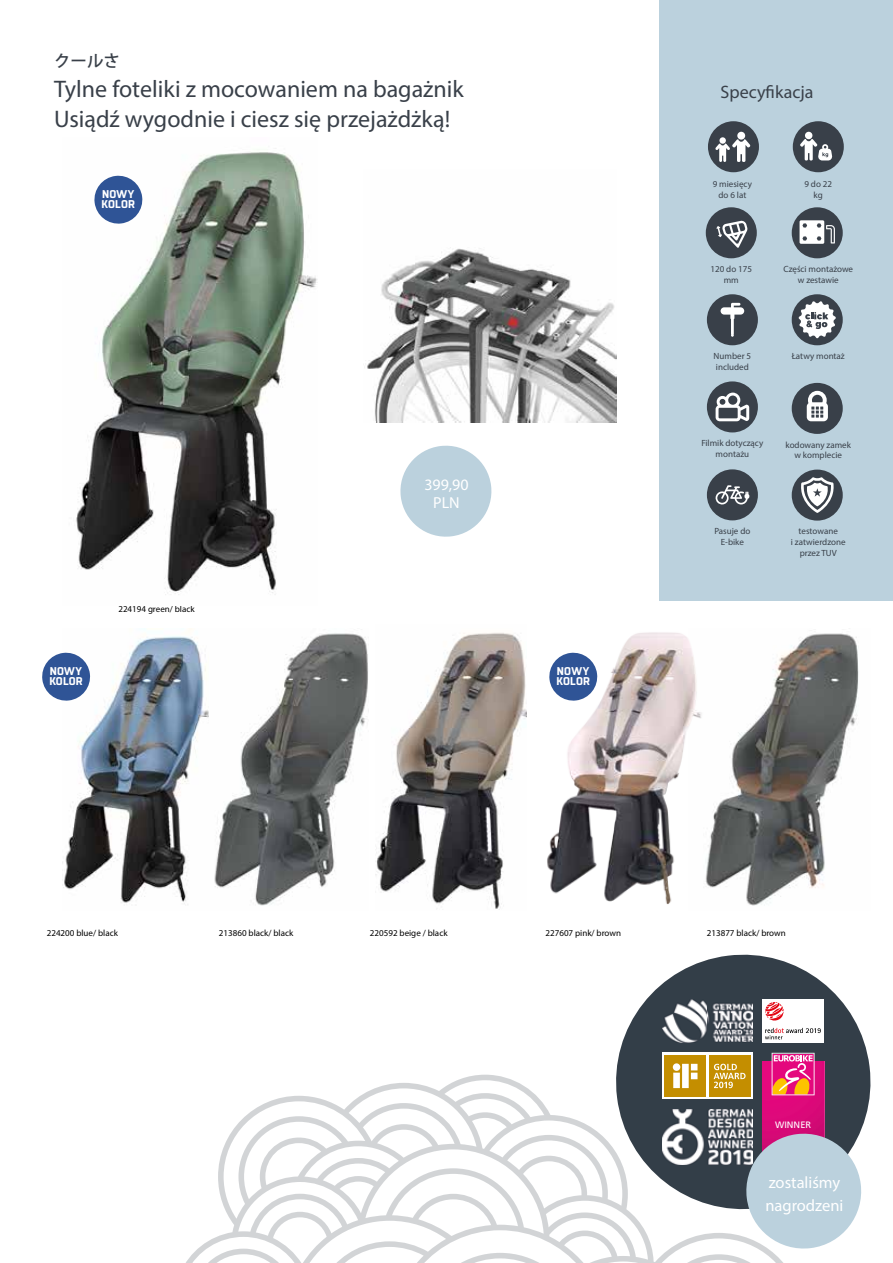
<style>
.page{position:relative;width:893px;height:1263px;background:#fff}
.page>*{position:absolute;margin:0;border:0;box-sizing:border-box;transform-origin:0 0}
.t1{font:24px/30px "Myriad Pro";color:#394049}
.t2{font:18px "Myriad Pro";color:#394049}
.t3{font:16.5px/22.6px "Myriad Pro";color:#fff}
.t4{font:16.5px "Adobe Heiti Std";color:#394049}
.t5{font:15.9px/18px "Myriad Pro";color:#fff;text-align:center}
.t6{font:700 11.25px/10.2px "Boxed";letter-spacing:.01em;color:#fff}
.t7{font:9.3px "Frutiger";color:#fff}
.t8{font:9px/10.8px "Myriad Pro";color:#394049;text-align:center}
.t9{font:9px "Myriad Pro";color:#000}
.s1{font-family:"Montserrat";font-weight:700;font-size:18.75px}
</style>
<div class="page">
<div style="left:659px;top:0;width:234px;height:600px;background:#bbd1dd"></div>
<div style="left:708px;top:121px;width:51px;height:51px;background:#394049;border-radius:50%"></div>
<div style="left:707px;top:294px;width:51px;height:51px;background:#394049;border-radius:50%"></div>
<div style="left:707px;top:381px;width:51px;height:51px;background:#394049;border-radius:50%"></div>
<div style="left:707px;top:469px;width:51px;height:51px;background:#394049;border-radius:50%"></div>
<div style="left:793px;top:121px;width:51px;height:51px;background:#394049;border-radius:50%"></div>
<div style="left:792px;top:207px;width:51px;height:51px;background:#394049;border-radius:50%"></div>
<div style="left:792px;top:294px;width:51px;height:51px;background:#394049;border-radius:50%"></div>
<div style="left:792px;top:470px;width:51px;height:51px;background:#394049;border-radius:50%"></div>
<div style="left:792px;top:383px;width:51px;height:51px;background:#394049;border-radius:50%"></div>
<svg style="left:715px;top:139px;width:35px;height:23px"></svg>
<div style="left:737px;top:132px;width:8px;height:8px;background:#fff;border-radius:50%"></div>
<svg style="left:800px;top:139px;width:32px;height:21px"></svg>
<div style="left:805px;top:132px;width:7px;height:7px;background:#fff;border-radius:50%"></div>
<div style="left:799px;top:220px;width:25px;height:24px;background:#fff;border-radius:2px"></div>
<svg style="left:802px;top:223px;width:5px;height:5px"></svg>
<svg style="left:802px;top:236px;width:5px;height:5px"></svg>
<svg style="left:817px;top:223px;width:18px;height:20px"></svg>
<svg style="left:721px;top:303px;width:23px;height:34px"></svg>
<svg style="left:798px;top:301px;width:38px;height:37px"></svg>
<svg style="left:716px;top:393px;width:33px;height:28px"></svg>
<svg style="left:801px;top:477px;width:33px;height:36px"></svg>
<svg style="left:715px;top:485px;width:34px;height:20px"></svg>
<svg style="left:807px;top:391px;width:21px;height:30px"></svg>
<div style="left:706px;top:207px;width:51px;height:51px;background:#394049;border-radius:50%"></div>
<svg style="left:716px;top:220px;width:31px;height:28px"></svg>
<svg style="left:186px;top:1075px;width:685px;height:188px"></svg>
<svg style="left:400px;top:445px;width:92px;height:92px"></svg>
<img style="left:62px;top:633px;width:307px;height:273px">
<img style="left:708px;top:633px;width:151px;height:273px">
<svg style="left:616px;top:955px;width:254px;height:262px;fill:#333e48"></svg>
<div style="left:662px;top:1053px;width:91px;height:46px;background:#fff"></div>
<div style="left:664px;top:1055px;width:42px;height:42px;background:#c48e00"></div>
<svg style="left:673px;top:1063px;width:24px;height:25px"></svg>
<div style="left:708px;top:1055px;width:42px;height:42px;background:#c48e00"></div>
<svg style="left:714px;top:1064px;width:32px;height:24px"></svg>
<div style="left:762px;top:999px;width:62px;height:43px;background:#fff"></div>
<svg style="left:765px;top:1028px;width:56px;height:11px"></svg>
<svg style="left:765px;top:1002px;width:19px;height:19px"></svg>
<img style="left:662px;top:1110px;width:91px;height:54px">
<img style="left:662px;top:999px;width:91px;height:43px">
<img style="left:762px;top:1061px;width:62px;height:69px">
<svg style="left:772px;top:1053px;width:42px;height:42px"></svg>
<svg style="left:743px;top:1130px;width:122px;height:122px"></svg>
<img style="left:376px;top:632px;width:151px;height:278px">
<img style="left:76px;top:152px;width:242px;height:443px">
<svg style="left:93px;top:174px;width:51px;height:51px"></svg>
<svg style="left:42px;top:651px;width:49px;height:51px"></svg>
<img style="left:364px;top:247px;width:252px;height:175px">
<img style="left:547px;top:632px;width:161px;height:273px">
<svg style="left:548px;top:651px;width:51px;height:51px"></svg>
<h3 class="t4" style="left:54px;top:51px;width:67px">クールさ</h3>
<h1 class="t1" style="left:54px;top:74px;width:411px">Tylne foteliki z mocowaniem na bagażnik<br>Usiądź wygodnie i ciesz się przejażdżką!</h1>
<h2 class="t2" style="left:721px;top:81px;width:94px">Specyfikacja</h2>
<p class="t6" style="left:102px;top:189px;width:35px">NOWY<br>KOLOR</p>
<p class="t9" style="left:118px;top:603px;width:78px">224194 green/ black</p>
<h3 class="t5" style="left:424px;top:476px;width:46px">399,90<br>PLN</h3>
<p class="t6" style="left:49px;top:666px;width:35px">NOWY<br>KOLOR</p>
<p class="t6" style="left:556px;top:666px;width:35px">NOWY<br>KOLOR</p>
<p class="t8" style="left:713px;top:178px;width:41px">9 miesięcy do 6 lat</p>
<p class="t8" style="left:710px;top:264px;width:43px">120 do 175 mm</p>
<p class="t8" style="left:804px;top:178px;width:29px">9 do 22 kg</p>
<p class="t8" style="left:783px;top:263px;width:71px">Części montażowe w zestawie</p>
<p class="t8" style="left:714px;top:351px;width:39px;text-align:left">Number 5 included</p>
<p class="t8" style="left:792px;top:351px;width:55px">Łatwy montaż</p>
<p class="t8" style="left:701px;top:438px;width:64px">Filmik dotyczący montażu</p>
<p class="t8" style="left:785px;top:439px;width:67px">kodowany zamek w komplecie</p>
<p class="t8" style="left:714px;top:525px;width:38px">Pasuje do<br>E-bike</p>
<p class="t8" style="left:791px;top:526px;width:56px">testowane<br>i zatwierdzone przez TUV</p>
<p class="t9" style="left:47px;top:927px;width:73px">224200 blue/ black</p>
<p class="t9" style="left:370px;top:927px;width:79px">220592 beige / black</p>
<p class="t9" style="left:219px;top:927px;width:76px">213860 black/ black</p>
<p class="t9" style="left:546px;top:927px;width:77px">227607 pink/ brown</p>
<p class="t9" style="left:707px;top:927px;width:80px">213877 black/ brown</p>
<p class="t7" style="left:775px;top:1119px;width:38px">WINNER</p>
<h3 class="t3" style="left:765px;top:1171px;width:80px">zostaliśmy <span class="s1">t </span>nagrodzeni</h3>
</div>
